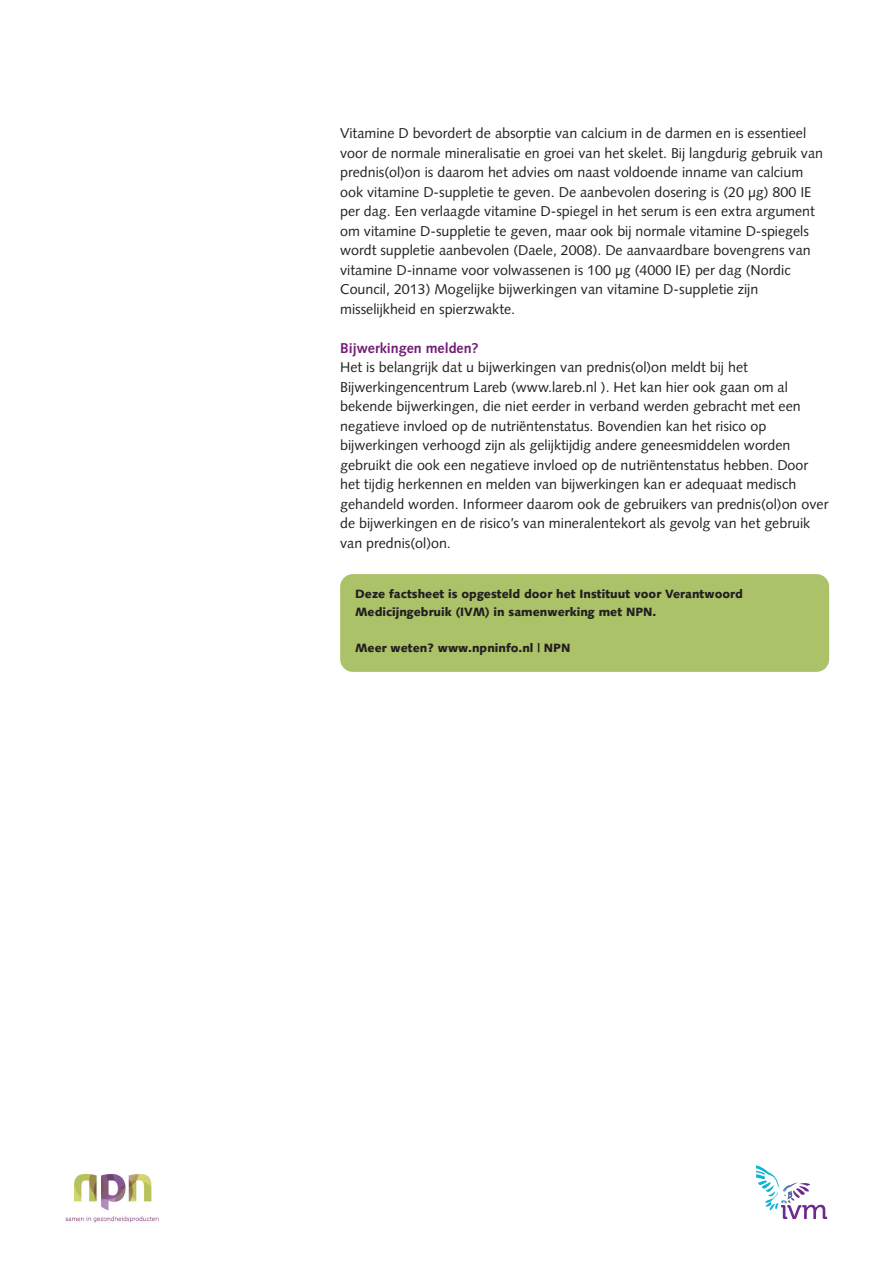
<style>
.page{position:relative;width:893px;height:1263px;background:#fff}
.page>*{position:absolute;margin:0;border:0;box-sizing:border-box;transform-origin:0 0}
.t1{font:14.25px/19.5px "Syntax";color:#231f20}
.t2{font:700 14.25px "Syntax";color:#711d75}
.t3{font:900 12px/18px "Syntax";color:#231f20}
</style>
<div class="page">
<div style="left:340px;top:574px;width:489px;height:98px;background:#abc269;border-radius:13px"></div>
<img style="left:65px;top:1174px;width:94px;height:48px">
<svg style="left:757px;top:1165px;width:70px;height:54px"></svg>
<p class="t1" style="left:340px;top:125px;width:484px">Vitamine D bevordert de absorptie van calcium in de darmen en is essentieel voor de normale mineralisatie en groei van het skelet. Bij langdurig gebruik van prednis(ol)on is daarom het advies om naast voldoende inname van calcium ook vitamine D-suppletie te geven. De aanbevolen dosering is (20 µg) 800 IE per dag. Een verlaagde vitamine D-spiegel in het serum is een extra argument om vitamine D-suppletie te geven, maar ook bij normale vitamine D-spiegels wordt suppletie aanbevolen (Daele, 2008). De aanvaardbare bovengrens van vitamine D-inname voor volwassenen is 100 µg (4000 IE) per dag (Nordic Council, 2013) Mogelijke bijwerkingen van vitamine D-suppletie zijn misselijkheid en spierzwakte.</p>
<p class="t2" style="left:340px;top:342px;width:140px">Bijwerkingen melden?</p>
<p class="t1" style="left:340px;top:359px;width:490px">Het is belangrijk dat u bijwerkingen van prednis(ol)on meldt bij het Bijwerkingencentrum Lareb (www.lareb.nl ). Het kan hier ook gaan om al bekende bijwerkingen, die niet eerder in verband werden gebracht met een negatieve invloed op de nutriëntenstatus. Bovendien kan het risico op bijwerkingen verhoogd zijn als gelijktijdig andere geneesmiddelen worden gebruikt die ook een negatieve invloed op de nutriëntenstatus hebben. Door het tijdig herkennen en melden van bijwerkingen kan er adequaat medisch gehandeld worden. Informeer daarom ook de gebruikers van prednis(ol)on over de bijwerkingen en de risico’s van mineralentekort als gevolg van het gebruik van prednis(ol)on.</p>
<p class="t3" style="left:355px;top:586px;width:389px">Deze factsheet is opgesteld door het Instituut voor Verantwoord<br>Medicijngebruik (IVM) in samenwerking met NPN.</p>
<p class="t3" style="left:355px;top:640px;width:217px">Meer weten? www.npninfo.nl | NPN</p>
</div>
